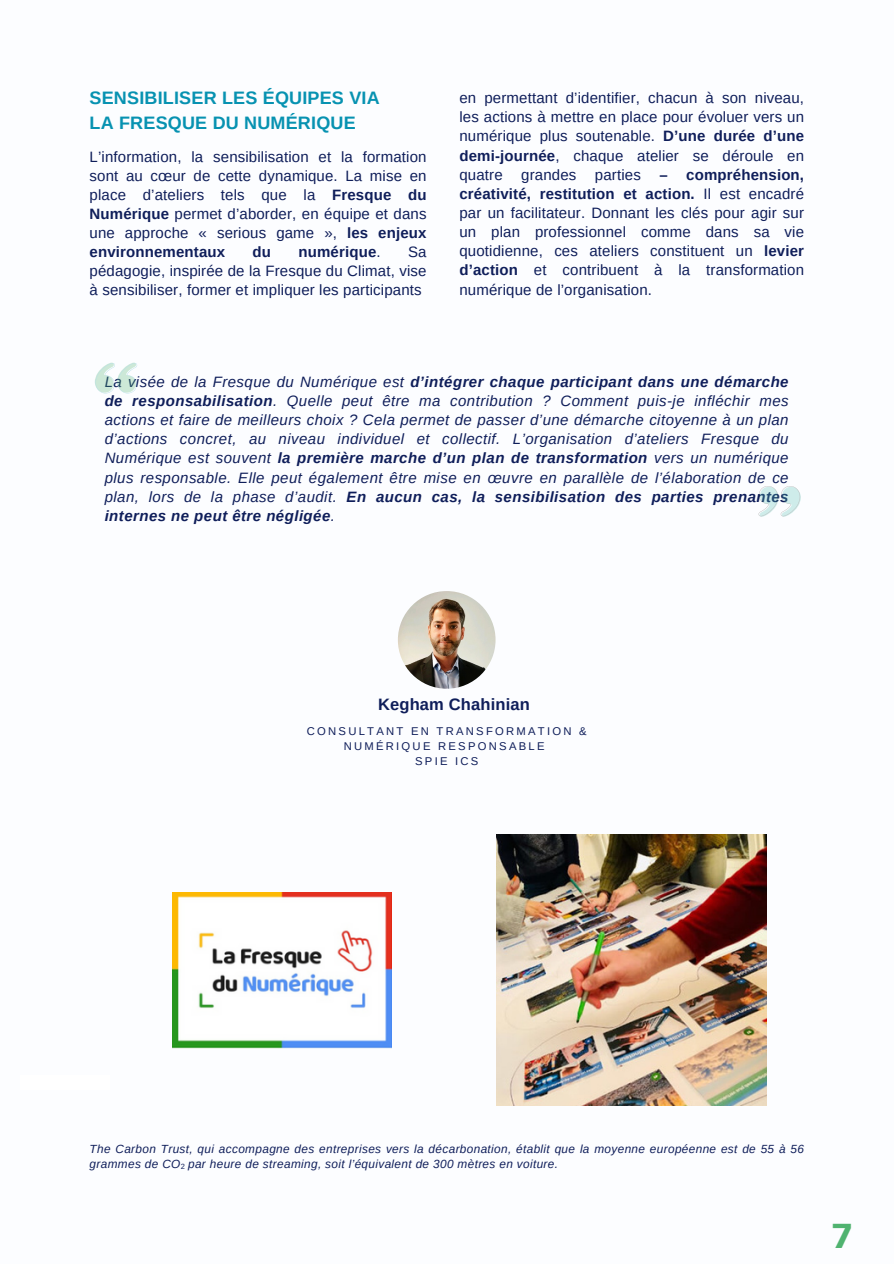
<style>
.page{position:relative;width:894px;height:1264px;background:#fff}
.page>*{position:absolute;margin:0;border:0;box-sizing:border-box;transform-origin:0 0}
.t1{font:700 36px "Atkinson Hyperlegible";color:#50b370}
.t2{font:700 18px/24.8px "Arimo";letter-spacing:.01em;color:#0792b1}
.t3{font:700 16.5px "Arimo";letter-spacing:.01em;color:#0f1e5a}
.t4{font:15px/19.2px "Arimo";letter-spacing:.01em;color:#0f1e5a;text-align:justify}
.t5{font:italic 15px/19.2px "Arimo";letter-spacing:.03em;color:#0f1e5a;text-align:justify}
.t6{font:700 15px "Arimo";letter-spacing:.01em;color:#0f1e5a}
.t7{font:italic 11.85px/14.7px "Arimo";letter-spacing:.03em;color:#0f1e5a}
.t8{font:11.25px/15px "Arimo";letter-spacing:.2em;color:#0f1e5a;text-align:center}
.t9{font:7.5px "Arimo";color:#0f1e5a}
.s1{font-weight:700}
.s2{font-weight:400}
</style>
<div class="page">
<img style="left:173px;top:892px;width:218px;height:156px">
<svg style="left:95px;top:362px;width:42px;height:31px"></svg>
<svg style="left:758px;top:486px;width:42px;height:30px"></svg>
<img style="left:496px;top:834px;width:270px;height:271px">
<img style="left:398px;top:591px;width:97px;height:97px;border-radius:50%">
<h3 class="t2" style="left:90px;top:86px;width:291px">SENSIBILISER LES ÉQUIPES VIA<br>LA FRESQUE DU NUMÉRIQUE</h3>
<p class="t4" style="left:90px;top:147px;width:338px">L’information, la sensibilisation et la formation sont au cœur de cette dynamique. La mise en place d’ateliers tels que la <span class="s1">Fresque du Numérique</span> permet d’aborder, en équipe et dans une approche « serious game », <span class="s1">les enjeux environnementaux</span></p>
<p class="t6" style="left:252px;top:243px;width:20px">du</p>
<p class="t6" style="left:298px;top:243px;width:84px">numérique<span class="s2">.</span></p>
<p class="t4" style="left:90px;top:242px;width:338px;text-indent:318px">Sa pédagogie, inspirée de la Fresque du Climat, vise à sensibiliser, former et impliquer les participants</p>
<h4 class="t4" style="left:459px;top:88px;width:346px">en permettant d’identifier, chacun à son niveau, les actions à mettre en place pour évoluer vers un numérique plus soutenable. <span class="s1">D’une durée d’une demi-journée</span>, chaque atelier se déroule en quatre grandes parties <span class="s1">– compréhension, créativité, restitution et action.</span> Il est encadré par un facilitateur. Donnant les clés pour agir sur un plan professionnel comme dans sa vie quotidienne, ces ateliers constituent un <span class="s1">levier d’action</span> et contribuent à la transformation numérique de l’organisation.</h4>
<h3 class="t5" style="left:105px;top:372px;width:685px">La visée de la Fresque du Numérique est <span class="s1">d’intégrer chaque participant dans une démarche de responsabilisation</span>. Quelle peut être ma contribution ? Comment puis-je infléchir mes actions et faire de meilleurs choix ? Cela permet de passer d’une démarche citoyenne à un plan d’actions concret, au niveau individuel et collectif. L’organisation d’ateliers Fresque du Numérique est souvent <span class="s1">la première marche d’un plan de transformation</span> vers un numérique plus responsable. Elle peut également être mise en œuvre en parallèle de l’élaboration de ce plan, lors de la phase d’audit. <span class="s1">En aucun cas, la sensibilisation des parties prenantes internes ne peut être négligée</span>.</h3>
<p class="t3" style="left:378px;top:694px;width:153px">Kegham Chahinian</p>
<h2 class="t8" style="left:307px;top:724px;width:281px">CONSULTANT EN TRANSFORMATION &amp;<br>NUMÉRIQUE RESPONSABLE<br>SPIE ICS</h2>
<p class="t7" style="left:90px;top:1141px;width:715px">The Carbon Trust, qui accompagne des entreprises vers la décarbonation, établit que la moyenne européenne est de 55 à 56 grammes de CO par heure de streaming, soit l’équivalent de 300 mètres en voiture.</p>
<p class="t9" style="left:181px;top:1162px;width:6px">2</p>
<p class="t1" style="left:832px;top:1213px;width:21px">7</p>
</div>
